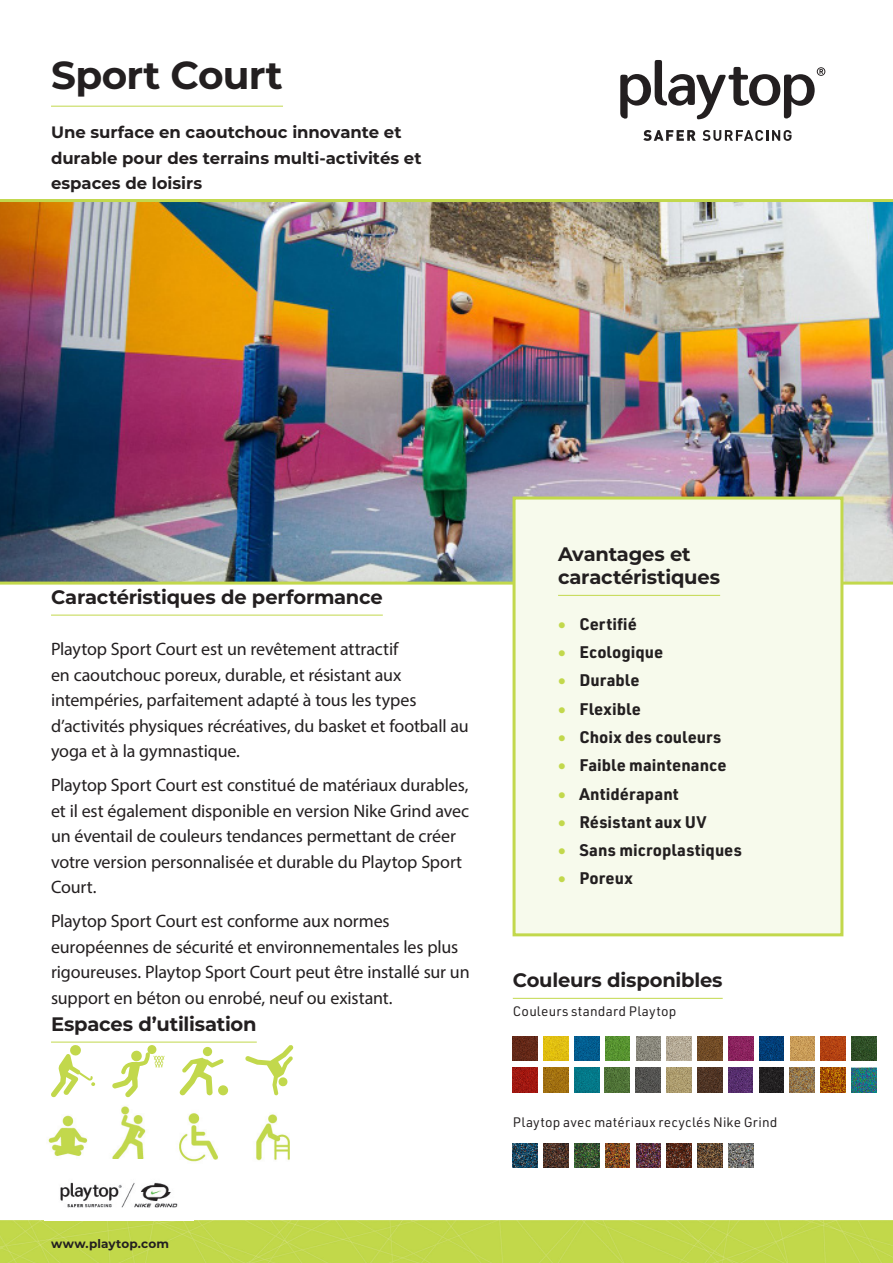
<style>
.page{position:relative;width:893px;height:1263px;background:#fff}
.page>*{position:absolute;margin:0;border:0;box-sizing:border-box;transform-origin:0 0}
.Main_Header{font:700 39px "Montserrat";letter-spacing:-.015em;color:#231f20}
.Sub_Header{font:700 19.5px/23.4px "Montserrat";letter-spacing:-.01em;color:#231f20}
.Body_Text{font:18px/25.5px "Myriad Pro";letter-spacing:-.005em;color:#231f20}
.t1{font:700 16.5px "URWDIN";letter-spacing:.005em;color:#231f20}
.Intro_Copy{font:700 16.5px/25.5px "Montserrat";letter-spacing:-.005em;color:#231f20}
.Description_Text{font:13.5px "URWDIN";letter-spacing:.015em;color:#231f20}
.t2{font:700 12px "Montserrat";letter-spacing:.01em;color:#231f20}
.s1{color:#c2d84c}
</style>
<div class="page">
<img style="left:0;top:202px;width:893px;height:380px">
<hr style="left:0;top:582px;width:893px;height:3px;background:#c2d84c">
<hr style="left:0;top:199px;width:893px;height:3px;background:#c2d84c">
<img style="left:0;top:1220px;width:893px;height:43px">
<svg style="left:643px;top:130px;width:53px;height:11px"></svg>
<svg style="left:703px;top:130px;width:88px;height:11px"></svg>
<svg style="left:620px;top:60px;width:205px;height:59px"></svg>
<hr style="left:51px;top:106px;width:232px;height:1px;background:#c2d84c">
<div style="left:514px;top:498px;width:328px;height:437px;background:#f7faec"></div>
<hr style="left:558px;top:595px;width:162px;height:1px;background:#c2d84c">
<div style="left:513px;top:496px;width:330px;height:440px;border:3px solid #c2d84c"></div>
<hr style="left:51px;top:615px;width:332px;height:1px;background:#c2d84c">
<hr style="left:51px;top:1042px;width:206px;height:1px;background:#c2d84c">
<svg style="left:51px;top:1045px;width:44px;height:52px"></svg>
<svg style="left:112px;top:1045px;width:53px;height:52px"></svg>
<div style="left:203px;top:1047px;width:9px;height:9px;background:#c2d84c;border-radius:50%"></div>
<svg style="left:179px;top:1058px;width:45px;height:37px"></svg>
<div style="left:218px;top:1085px;width:10px;height:10px;background:#c2d84c;border-radius:50%"></div>
<svg style="left:245px;top:1045px;width:48px;height:50px"></svg>
<img style="left:112px;top:1106px;width:34px;height:52px">
<img style="left:48px;top:1115px;width:40px;height:41px">
<img style="left:179px;top:1113px;width:39px;height:49px">
<img style="left:256px;top:1114px;width:34px;height:47px">
<img style="left:60px;top:1182px;width:118px;height:26px">
<hr style="left:513px;top:998px;width:210px;height:1px;background:#c2d84c">
<img style="left:513px;top:1036px;width:24px;height:25px">
<img style="left:513px;top:1143px;width:24px;height:25px">
<img style="left:605px;top:1068px;width:25px;height:24px">
<img style="left:544px;top:1036px;width:24px;height:25px">
<img style="left:544px;top:1143px;width:24px;height:25px">
<img style="left:636px;top:1068px;width:24px;height:24px">
<img style="left:574px;top:1036px;width:25px;height:25px">
<img style="left:574px;top:1143px;width:25px;height:25px">
<img style="left:667px;top:1068px;width:24px;height:24px">
<img style="left:605px;top:1036px;width:25px;height:25px">
<img style="left:605px;top:1143px;width:25px;height:25px">
<img style="left:697px;top:1068px;width:25px;height:24px">
<img style="left:636px;top:1036px;width:25px;height:25px">
<img style="left:636px;top:1143px;width:25px;height:25px">
<img style="left:728px;top:1068px;width:25px;height:24px">
<img style="left:667px;top:1036px;width:24px;height:25px">
<img style="left:667px;top:1143px;width:24px;height:25px">
<img style="left:759px;top:1068px;width:25px;height:24px">
<img style="left:698px;top:1036px;width:24px;height:25px">
<img style="left:698px;top:1143px;width:24px;height:25px">
<img style="left:790px;top:1068px;width:24px;height:24px">
<img style="left:728px;top:1036px;width:25px;height:25px">
<img style="left:821px;top:1068px;width:24px;height:24px">
<img style="left:759px;top:1036px;width:25px;height:25px">
<img style="left:851px;top:1068px;width:25px;height:24px">
<img style="left:790px;top:1036px;width:25px;height:25px">
<img style="left:821px;top:1036px;width:25px;height:25px">
<img style="left:852px;top:1036px;width:24px;height:25px">
<img style="left:513px;top:1068px;width:24px;height:24px">
<img style="left:543px;top:1068px;width:25px;height:24px">
<img style="left:575px;top:1068px;width:24px;height:24px">
<img style="left:728px;top:1143px;width:25px;height:25px">
<p class="Main_Header" style="left:51px;top:47px;width:233px">Sport Court</p>
<p class="Intro_Copy" style="left:51px;top:119px;width:372px">Une surface en caoutchouc innovante et durable pour des terrains multi-activités et espaces de loisirs</p>
<p class="Sub_Header" style="left:51px;top:584px;width:333px">Caractéristiques de performance</p>
<p class="Body_Text" style="left:51px;top:636px;width:419px">Playtop Sport Court est un revêtement attractif<br>en caoutchouc poreux, durable, et résistant aux intempéries, parfaitement adapté à tous les types d’activités physiques récréatives, du basket et football au yoga et à la gymnastique.</p>
<p class="Body_Text" style="left:51px;top:772px;width:420px">Playtop Sport Court est constitué de matériaux durables, et il est également disponible en version Nike Grind avec un éventail de couleurs tendances permettant de créer votre version personnalisée et durable du Playtop Sport Court.</p>
<p class="Body_Text" style="left:51px;top:908px;width:420px">Playtop Sport Court est conforme aux normes européennes de sécurité et environnementales les plus rigoureuses. Playtop Sport Court peut être installé sur un support en béton ou enrobé, neuf ou existant.</p>
<p class="Sub_Header" style="left:51px;top:1011px;width:207px">Espaces d’utilisation</p>
<p class="t2" style="left:51px;top:1234px;width:119px">www.playtop.com</p>
<p class="Sub_Header" style="left:558px;top:541px;width:163px">Avantages et caractéristiques</p>
<p class="t1" style="left:558px;top:612px;width:80px"><span class="s1">•</span> Certifié</p>
<p class="t1" style="left:558px;top:641px;width:107px"><span class="s1">•</span> Ecologique</p>
<p class="t1" style="left:558px;top:669px;width:83px"><span class="s1">•</span> Durable</p>
<p class="t1" style="left:558px;top:697px;width:84px"><span class="s1">•</span> Flexible</p>
<p class="t1" style="left:558px;top:726px;width:165px"><span class="s1">•</span> Choix des couleurs</p>
<p class="t1" style="left:558px;top:754px;width:170px"><span class="s1">•</span> Faible maintenance</p>
<p class="t1" style="left:558px;top:782px;width:122px"><span class="s1">•</span> Antidérapant</p>
<p class="t1" style="left:558px;top:810px;width:150px"><span class="s1">•</span> Résistant aux UV</p>
<p class="t1" style="left:558px;top:839px;width:185px"><span class="s1">•</span> Sans microplastiques</p>
<p class="t1" style="left:558px;top:867px;width:76px"><span class="s1">•</span> Poreux</p>
<p class="Sub_Header" style="left:513px;top:968px;width:211px">Couleurs disponibles</p>
<p class="Description_Text" style="left:513px;top:1002px;width:165px">Couleurs standard Playtop</p>
<p class="Description_Text" style="left:513px;top:1114px;width:266px">Playtop avec matériaux recyclés Nike Grind</p>
</div>
